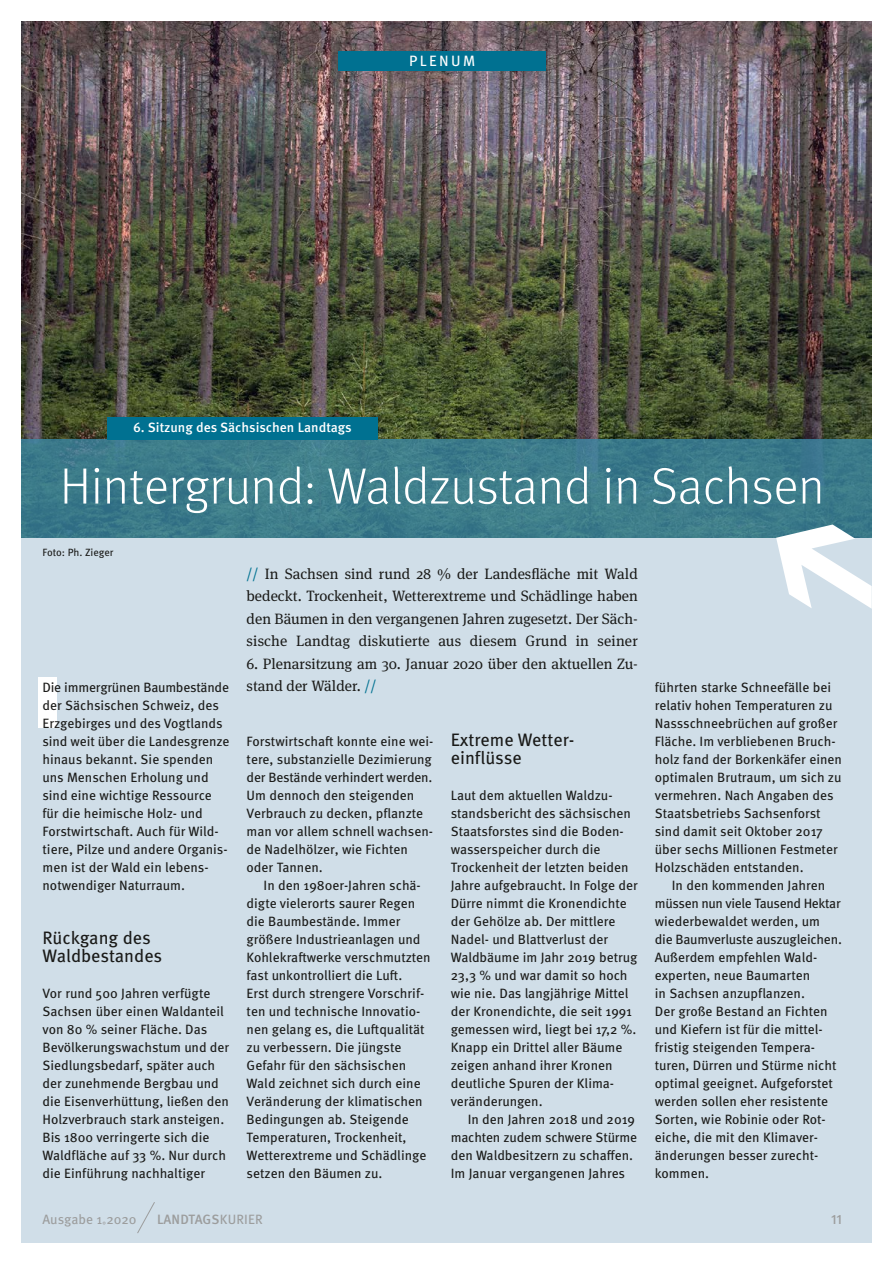
<style>
.page{position:relative;width:893px;height:1263px;background:#fff}
.page>*{position:absolute;margin:0;border:0;box-sizing:border-box;transform-origin:0 0}
.t1{font:300 51px "Meta Offc Pro";color:#fff}
.t2{font:18px/18px "Meta Pro";color:#1a1a18}
.t3{font:15px/22.5px "Meta Serif Pro";color:#1a1a18;text-align:justify}
.t4{font:15px "Meta Pro";letter-spacing:.16em;color:#fff}
.t5{font:13.5px/18px "Meta Pro";color:#1a1a18}
.t6{font:500 13.5px "Meta Pro";color:#fff}
.t7{font:500 13.5px "Meta Pro";letter-spacing:.005em;color:#9c9d9d}
.t8{font:13.5px "Meta Pro";color:#9c9d9d}
.t9{font:10.5px "Meta Pro";color:#1a1a18}
.s1{color:#007191}
.s2{font-weight:400}
</style>
<div class="page">
<div style="left:21px;top:22px;width:851px;height:1220px;background:#d0dee8"></div>
<img style="left:21px;top:21px;width:851px;height:419px">
<div style="left:21px;top:440px;width:851px;height:98px;background:#3d7c8a"></div>
<div style="left:38px;top:677px;width:18px;height:51px;background:#fff"></div>
<svg style="left:776px;top:524px;width:96px;height:85px"></svg>
<div style="left:107px;top:418px;width:270px;height:22px;background:#007191"></div>
<svg style="left:137px;top:1202px;width:18px;height:31px"></svg>
<div style="left:338px;top:51px;width:208px;height:20px;background:#007191"></div>
<p class="t4" style="left:409px;top:49px;width:68px">PLENUM</p>
<p class="t6" style="left:133px;top:417px;width:220px">6. Sitzung des Sächsischen Landtags</p>
<h1 class="t1" style="left:60px;top:449px;width:766px">Hintergrund: Waldzustand in Sachsen</h1>
<p class="t9" style="left:43px;top:544px;width:73px">Foto: Ph. Zieger</p>
<p class="t5" style="left:43px;top:677px;width:189px">Die immergrünen Baumbestände der Sächsischen Schweiz, des<br>Erzgebirges und des Vogtlands sind weit über die Landesgrenze hinaus bekannt. Sie spenden uns Menschen Erholung und sind eine wichtige Ressource für die heimische Holz- und<br>Forstwirtschaft. Auch für Wild&shy;tiere, Pilze und andere Organis&shy;men ist der Wald ein lebens&shy;notwendiger Naturraum.</p>
<h2 class="t2" style="left:43px;top:927px;width:121px">Rückgang des<br>Waldbestandes</h2>
<p class="t5" style="left:43px;top:983px;width:188px">Vor rund 500 Jahren verfügte<br>Sachsen über einen Waldanteil von 80 % seiner Fläche. Das<br>Bevölkerungswachstum und der<br>Siedlungsbedarf, später auch der zunehmende Bergbau und die Eisenverhüttung, ließen den<br>Holzverbrauch stark ansteigen.<br>Bis 1800 verringerte sich die<br>Waldfläche auf 33 %. Nur durch die Einführung nachhaltiger</p>
<p class="t3" style="left:247px;top:561px;width:393px"><span class="s1">//</span> In Sachsen sind rund 28 % der Landesfläche mit Wald bedeckt. Trockenheit, Wetterextreme und Schädlinge haben den Bäumen in den vergangenen Jahren zugesetzt. Der Säch&shy;sische Landtag diskutierte aus diesem Grund in seiner</p>
<p class="t3" style="left:247px;top:651px;width:391px">6. Plenarsitzung am 30. Januar 2020 über den aktuellen Zu&shy;stand der Wälder. <span class="s1">//</span></p>
<p class="t5" style="left:247px;top:731px;width:188px">Forstwirtschaft konnte eine wei&shy;tere, substanzielle Dezimierung der Bestände verhindert werden.<br>Um dennoch den steigenden<br>Verbrauch zu decken, pflanzte man vor allem schnell wachsen&shy;de Nadelhölzer, wie Fichten oder Tannen.</p>
<p class="t5" style="left:247px;top:875px;width:186px;text-indent:17px">In den 1980er-Jahren schä&shy;digte vielerorts saurer Regen die Baumbestände. Immer größere Industrieanlagen und<br>Kohlekraftwerke verschmutzten fast unkontrolliert die Luft.<br>Erst durch strengere Vorschrif&shy;ten und technische Innovatio&shy;nen gelang es, die Luftqualität zu verbessern. Die jüngste<br>Gefahr für den sächsischen<br>Wald zeichnet sich durch eine<br>Veränderung der klimatischen<br>Bedingungen ab. Steigende<br>Temperaturen, Trockenheit,<br>Wetterextreme und Schädlinge setzen den Bäumen zu.</p>
<h2 class="t2" style="left:451px;top:729px;width:123px">Extreme Wetter&shy;einflüsse</h2>
<p class="t5" style="left:451px;top:785px;width:188px">Laut dem aktuellen Waldzu&shy;standsbericht des sächsischen<br>Staatsforstes sind die Boden&shy;wasserspeicher durch die<br>Trockenheit der letzten beiden<br>Jahre aufgebraucht. In Folge der<br>Dürre nimmt die Kronendichte der Gehölze ab. Der mittlere<br>Nadel- und Blattverlust der<br>Waldbäume im Jahr 2019 betrug<br>23,3 % und war damit so hoch wie nie. Das langjährige Mittel der Kronendichte, die seit 1991 gemessen wird, liegt bei 17,2 %.<br>Knapp ein Drittel aller Bäume zeigen anhand ihrer Kronen deutliche Spuren der Klima&shy;veränderungen.</p>
<p class="t5" style="left:451px;top:1109px;width:188px;text-indent:17px">In den Jahren 2018 und 2019 machten zudem schwere Stürme den Waldbesitzern zu schaffen.<br>Im Januar vergangenen Jahres</p>
<p class="t5" style="left:655px;top:677px;width:189px">führten starke Schneefälle bei relativ hohen Temperaturen zu<br>Nassschneebrüchen auf großer<br>Fläche. Im verbliebenen Bruch&shy;holz fand der Borkenkäfer einen optimalen Brutraum, um sich zu vermehren. Nach Angaben des<br>Staatsbetriebs Sachsenforst sind damit seit Oktober 2017 über sechs Millionen Festmeter<br>Holzschäden entstanden.</p>
<p class="t5" style="left:655px;top:875px;width:189px;text-indent:17px">In den kommenden Jahren müssen nun viele Tausend Hektar wiederbewaldet werden, um<br>die Baumverluste auszugleichen.<br>Außerdem empfehlen Wald&shy;experten, neue Baumarten<br>in Sachsen anzupflanzen.<br>Der große Bestand an Fichten und Kiefern ist für die mittel&shy;fristig steigenden Tempera&shy;turen, Dürren und Stürme nicht optimal geeignet. Aufgeforstet werden sollen eher resistente<br>Sorten, wie Robinie oder Rot&shy;eiche, die mit den Klimaver&shy;änderungen besser zurecht&shy;kommen.</p>
<p class="t8" style="left:43px;top:1209px;width:96px">Ausgabe 1 2020</p>
<p class="t7" style="left:157px;top:1209px;width:107px">LANDTAGS<span class="s2">KURIER</span></p>
<p class="t8" style="left:102px;top:1217px;width:6px">˚</p>
<p class="t7" style="left:831px;top:1209px;width:12px">11</p>
</div>
